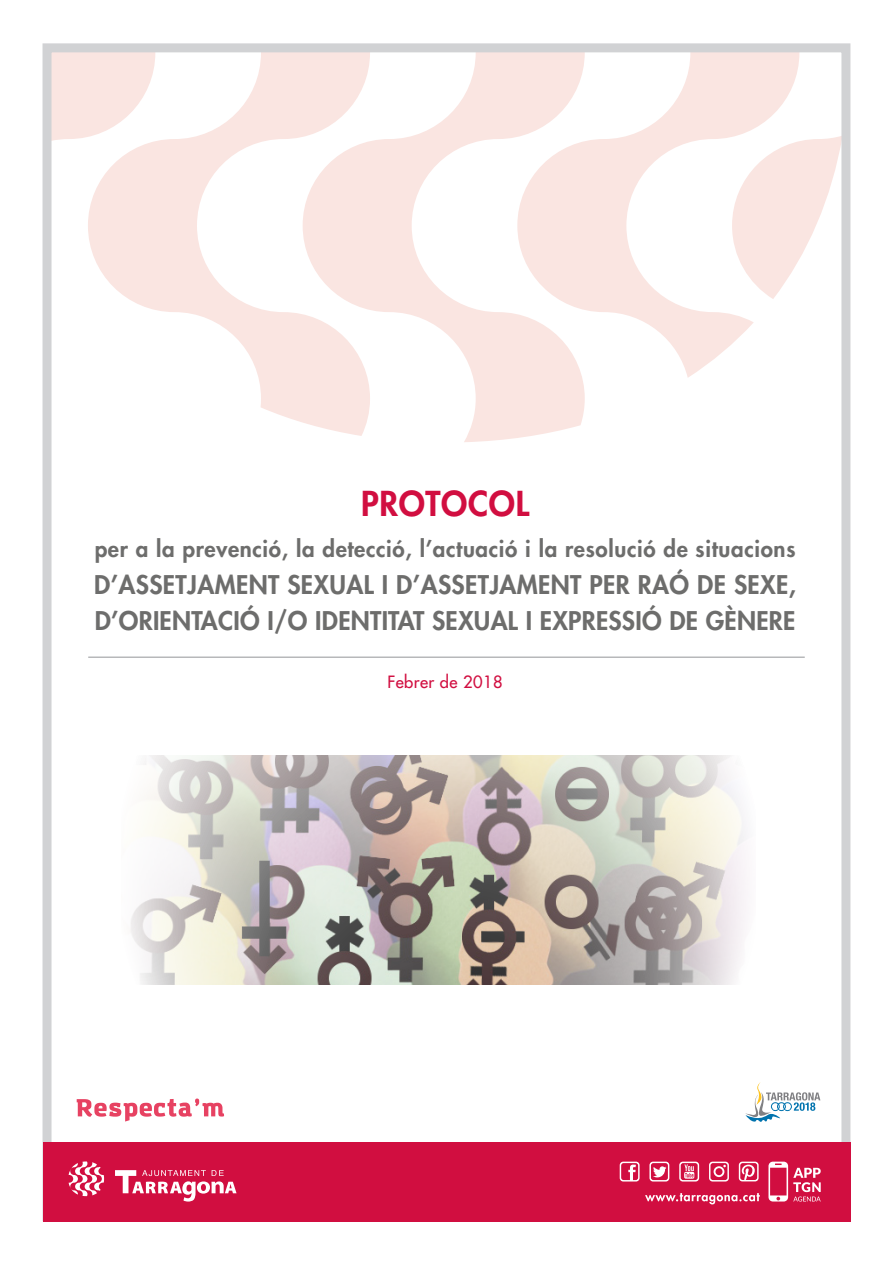
<style>
.page{position:relative;width:893px;height:1263px;background:#fff}
.page>*{position:absolute;margin:0;border:0;box-sizing:border-box;transform-origin:0 0}
.t1{font:800 33.45px "Futura";letter-spacing:.02em;color:#d10e40}
.t2{font:800 25.05px "Futura";letter-spacing:.01em;color:#6d6d6c}
.t3{font:800 22.35px "Futura";letter-spacing:.03em;color:#6d6d6c}
.TextNormal{font:16.5px "Futura";letter-spacing:.025em;color:#d10e40}
</style>
<div class="page">
<div style="left:53px;top:53px;width:35px;height:88px;background:#fae5e1"></div>
<svg style="left:88px;top:53px;width:215px;height:370px"></svg>
<svg style="left:303px;top:53px;width:282px;height:389px;fill:#fae5e1"></svg>
<svg style="left:799px;top:136px;width:41px;height:123px"></svg>
<svg style="left:517px;top:53px;width:282px;height:325px;fill:#fae5e1"></svg>
<div style="left:43px;top:43px;width:807px;height:1178px;border:9px solid #d1d2d4"></div>
<hr style="left:88px;top:657px;width:717px;height:1px;background:#939598">
<div style="left:43px;top:1142px;width:807px;height:79px;background:#d10e40"></div>
<svg style="left:745px;top:1082px;width:75px;height:40px"></svg>
<svg style="left:645px;top:1193px;width:115px;height:11px"></svg>
<svg style="left:620px;top:1161px;width:20px;height:20px"></svg>
<svg style="left:679px;top:1161px;width:20px;height:20px"></svg>
<svg style="left:649px;top:1161px;width:20px;height:20px"></svg>
<svg style="left:739px;top:1161px;width:20px;height:20px"></svg>
<svg style="left:709px;top:1161px;width:20px;height:20px"></svg>
<svg style="left:768px;top:1161px;width:53px;height:40px"></svg>
<svg style="left:115px;top:1170px;width:122px;height:31px"></svg>
<svg style="left:69px;top:1161px;width:35px;height:35px"></svg>
<svg style="left:77px;top:1098px;width:147px;height:23px"></svg>
<svg style="left:130px;top:755px;width:617px;height:230px"></svg>
<p class="t1" style="left:361px;top:482px;width:170px">PROTOCOL</p>
<p class="t3" style="left:95px;top:535px;width:702px">per a la prevenció, la detecció, l’actuació i la resolució de situacions</p>
<p class="t2" style="left:94px;top:568px;width:703px">D’ASSETJAMENT SEXUAL I D’ASSETJAMENT PER RAÓ DE SEXE,</p>
<p class="t2" style="left:95px;top:605px;width:702px">D’ORIENTACIÓ I/O IDENTITAT SEXUAL I EXPRESSIÓ DE GÈNERE</p>
<p class="TextNormal" style="left:388px;top:672px;width:116px">Febrer de 2018</p>
</div>
